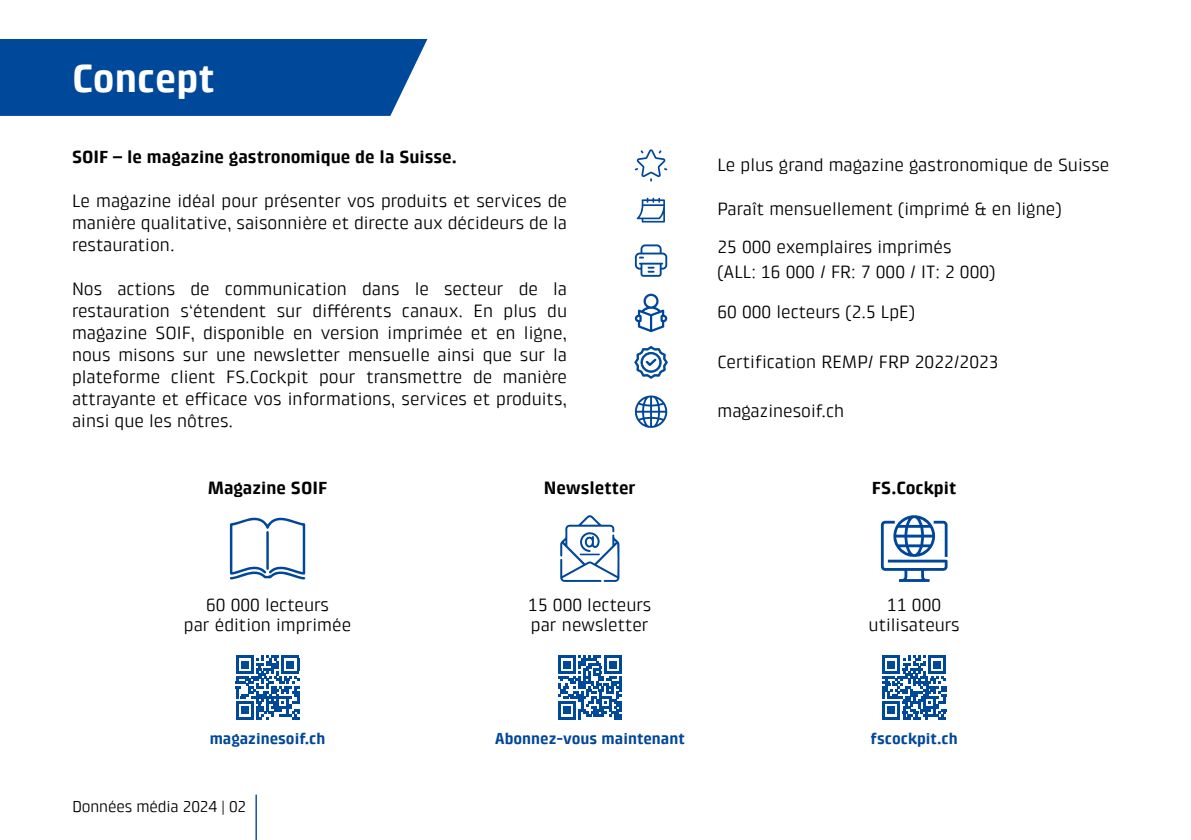
<style>
.page{position:relative;width:1191px;height:840px;background:#fff}
.page>*{position:absolute;margin:0;border:0;box-sizing:border-box;transform-origin:0 0}
.t1{font:700 40px "Klint Pro";color:#fff}
.t2{font:18px/22px "Klint Pro";color:#000;text-align:center}
.t3{font:700 18px "Klint Pro";color:#000}
.t4{font:700 16px "Klint Pro";color:#004799}
.t5{font:16px "Klint Pro";letter-spacing:-.01em;color:#000}
</style>
<div class="page">
<hr style="left:255px;top:794px;width:2px;height:45px;background:#00489a">
<div style="left:0;top:39px;width:427px;height:77px;background:#00489a"></div>
<svg style="left:236px;top:655px;width:63px;height:64px"></svg>
<hr style="left:236px;top:716px;width:17px;height:3px;background:#004899">
<div style="left:241px;top:706px;width:7px;height:7px;background:#004899"></div>
<svg style="left:558px;top:655px;width:63px;height:64px"></svg>
<hr style="left:558px;top:716px;width:18px;height:3px;background:#004899">
<div style="left:563px;top:706px;width:8px;height:7px;background:#004899"></div>
<svg style="left:882px;top:655px;width:64px;height:64px"></svg>
<hr style="left:882px;top:716px;width:18px;height:3px;background:#004899">
<div style="left:887px;top:706px;width:8px;height:7px;background:#004899"></div>
<svg style="left:637px;top:198px;width:28px;height:24px"></svg>
<svg style="left:635px;top:244px;width:32px;height:32px"></svg>
<svg style="left:635px;top:293px;width:32px;height:39px"></svg>
<svg style="left:635px;top:149px;width:32px;height:32px"></svg>
<svg style="left:634px;top:395px;width:33px;height:33px"></svg>
<svg style="left:230px;top:517px;width:75px;height:62px"></svg>
<svg style="left:881px;top:515px;width:66px;height:66px"></svg>
<svg style="left:560px;top:515px;width:59px;height:66px"></svg>
<hr style="left:580px;top:553px;width:20px;height:2px;background:#004799">
<svg style="left:634px;top:346px;width:34px;height:33px"></svg>
<h1 class="t1" style="left:72px;top:56px;width:144px">Concept</h1>
<p class="t3" style="left:72px;top:147px;width:386px">SOIF – le magazine gastronomique de la Suisse.</p>
<p class="t2" style="left:72px;top:190px;width:496px;text-align:justify">Le magazine idéal pour présenter vos produits et services de manière qualitative, saisonnière et directe aux décideurs de la restauration.</p>
<p class="t2" style="left:72px;top:278px;width:496px;text-align:justify">Nos actions de communication dans le secteur de la restauration s‘étendent sur différents canaux. En plus du magazine SOIF, disponible en version imprimée et en ligne, nous misons sur une newsletter mensuelle ainsi que sur la plateforme client FS.Cockpit pour transmettre de manière attrayante et efficace vos informations, services et produits, ainsi que les nôtres.</p>
<p class="t3" style="left:208px;top:477px;width:121px">Magazine SOIF</p>
<p class="t3" style="left:544px;top:477px;width:93px">Newsletter</p>
<p class="t2" style="left:717px;top:153px;width:393px">Le plus grand magazine gastronomique de Suisse</p>
<p class="t2" style="left:717px;top:190px;width:345px;line-height:38px;text-align:left">Paraît mensuellement (imprimé &amp; en ligne)<br>25 000 exemplaires imprimés</p>
<p class="t2" style="left:717px;top:261px;width:279px">(ALL: 16 000 / FR: 7 000 / IT: 2 000)</p>
<p class="t2" style="left:717px;top:301px;width:199px">60 000 lecteurs (2.5 LpE)</p>
<p class="t2" style="left:717px;top:350px;width:283px">Certification REMP/ FRP 2022/2023</p>
<p class="t2" style="left:717px;top:399px;width:128px">magazinesoif.ch</p>
<p class="t3" style="left:872px;top:477px;width:86px">FS.Cockpit</p>
<p class="t2" style="left:184px;top:594px;width:169px;line-height:20px">60 000 lecteurs<br>par édition imprimée</p>
<p class="t4" style="left:210px;top:728px;width:117px">magazinesoif.ch</p>
<p class="t5" style="left:72px;top:797px;width:176px">Données média 2024 | 02</p>
<p class="t2" style="left:528px;top:594px;width:124px;line-height:20px;text-align:left">15 000 lecteurs par newsletter</p>
<p class="t4" style="left:495px;top:728px;width:192px">Abonnez-vous maintenant</p>
<p class="t2" style="left:868px;top:594px;width:93px;line-height:20px">11 000 utilisateurs</p>
<p class="t4" style="left:870px;top:728px;width:89px">fscockpit.ch</p>
</div>
